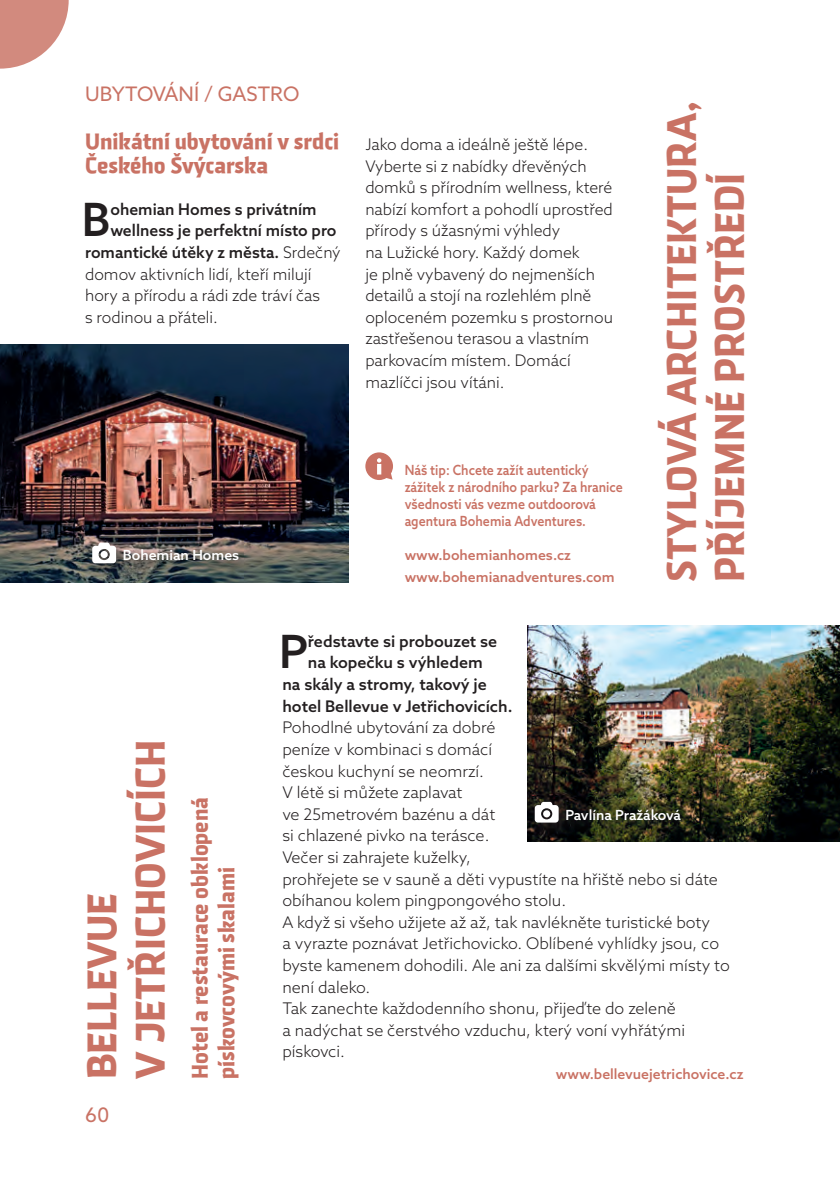
<style>
.page{position:relative;width:840px;height:1191px;background:#fff}
.page>*{position:absolute;margin:0;border:0;box-sizing:border-box;transform-origin:0 0}
.TEXT{font:500 45.8px "Azo Sans";color:#231f20}
.Nadpis1{font:700 40px/48px "Skog Sans";color:#c97264}
.Poznámka_pod_nadpis1{font:700 22px/24px "Skog Sans";color:#c97264}
.t1{font:20px "Azo Sans";color:#c97264}
.TEXT-2{font:300 16px/21.6px "Azo Sans";color:#231f20}
.TEXT-3{font:500 16px "Azo Sans";color:#231f20}
.Info{font:500 14px/16.8px "Azo Sans";color:#c97264;scale:.89 1}
.TEXT-4{font:500 14px "Azo Sans";color:#c97264}
.TEXT-5{font:500 14px "Azo Sans";color:#fff}
.s1{font-weight:300}
</style>
<div class="page">
<img style="left:0;top:344px;width:348px;height:238px">
<svg style="left:365px;top:452px;width:28px;height:28px"></svg>
<img style="left:527px;top:625px;width:312px;height:216px">
<div style="left:526px;top:793px;width:169px;height:46px;background:#231f20;opacity:.8"></div>
<svg style="left:534px;top:802px;width:24px;height:20px"></svg>
<div style="left:84px;top:534px;width:170px;height:46px;background:#231f20;opacity:.8"></div>
<svg style="left:92px;top:542px;width:24px;height:21px"></svg>
<svg style="left:0;top:0;width:69px;height:69px"></svg>
<p class="t1" style="left:85px;top:80px;width:216px">UBYTOVÁNÍ / GASTRO</p>
<p class="Poznámka_pod_nadpis1" style="left:85px;top:129px;width:255px">Unikátní ubytování v srdci<br>Českého Švýcarska</p>
<p class="TEXT" style="left:82px;top:190px;width:30px">B</p>
<p class="TEXT-3" style="left:110px;top:198px;width:207px">ohemian Homes s privátním</p>
<p class="TEXT-3" style="left:110px;top:220px;width:227px">wellness je perfektní místo pro</p>
<p class="TEXT-3" style="left:85px;top:242px;width:257px">romantické útěky z města. <span class="s1">Srdečný</span></p>
<p class="TEXT-2" style="left:85px;top:263px;width:227px">domov aktivních lidí, kteří milují</p>
<p class="TEXT-2" style="left:85px;top:284px;width:236px">hory a přírodu a rádi zde tráví čas</p>
<p class="TEXT-2" style="left:85px;top:306px;width:134px">s rodinou a přáteli.</p>
<p class="TEXT-2" style="left:365px;top:133px;width:249px">Jako doma a ideálně ještě lépe.<br>Vyberte si z nabídky dřevěných domků s přírodním wellness, které nabízí komfort a pohodlí uprostřed přírody s úžasnými výhledy<br>na Lužické hory. Každý domek<br>je plně vybavený do nejmenších detailů a stojí na rozlehlém plně oploceném pozemku s prostornou zastřešenou terasou a vlastním parkovacím místem. Domácí mazlíčci jsou vítáni.</p>
<p class="TEXT-5" style="left:123px;top:546px;width:118px">Bohemian Homes</p>
<p class="Info" style="left:404px;top:461px;width:246px">Náš tip: Chcete zažít autentický zážitek z národního parku? Za hranice všednosti vás vezme outdoorová agentura Bohemia Adventures.</p>
<p class="TEXT-4" style="left:404px;top:546px;width:168px">www.bohemianhomes.cz</p>
<p class="TEXT-4" style="left:404px;top:568px;width:211px">www.bohemianadventures.com</p>
<p class="Nadpis1" style="left:656px;top:582px;width:481px;rotate:-90deg">STYLOVÁ ARCHITEKTURA,<br>PŘÍJEMNÉ PROSTŘEDÍ</p>
<p class="Nadpis1" style="left:77px;top:1079px;width:341px;rotate:-90deg">BELLEVUE<br>V JETŘICHOVICÍCH</p>
<p class="t1" style="left:85px;top:1102px;width:26px">60</p>
<p class="Poznámka_pod_nadpis1" style="left:186px;top:1078px;width:283px;line-height:26.4px;rotate:-90deg">Hotel a restaurace obklopená pískovcovými skalami</p>
<p class="TEXT" style="left:279px;top:622px;width:30px">P</p>
<p class="TEXT-3" style="left:308px;top:630px;width:191px">ředstavte si probouzet se</p>
<p class="TEXT-3" style="left:308px;top:652px;width:176px">na kopečku s výhledem</p>
<p class="TEXT-3" style="left:282px;top:674px;width:206px">na skály a stromy, takový je</p>
<p class="TEXT-3" style="left:282px;top:695px;width:231px">hotel Bellevue v Jetřichovicích.</p>
<p class="TEXT-2" style="left:282px;top:716px;width:214px">Pohodlné ubytování za dobré</p>
<p class="TEXT-2" style="left:282px;top:738px;width:211px">peníze v kombinaci s domácí</p>
<p class="TEXT-2" style="left:282px;top:760px;width:203px">českou kuchyní se neomrzí.</p>
<p class="TEXT-2" style="left:282px;top:781px;width:181px">V létě si můžete zaplavat</p>
<p class="TEXT-2" style="left:282px;top:803px;width:214px">ve 25metrovém bazénu a dát</p>
<p class="TEXT-2" style="left:282px;top:824px;width:208px">si chlazené pivko na terásce.</p>
<p class="TEXT-2" style="left:282px;top:846px;width:190px">Večer si zahrajete kuželky,</p>
<p class="TEXT-2" style="left:282px;top:868px;width:437px">prohřejete se v sauně a děti vypustíte na hřiště nebo si dáte</p>
<p class="TEXT-2" style="left:282px;top:889px;width:285px">obíhanou kolem pingpongového stolu.</p>
<p class="TEXT-2" style="left:282px;top:911px;width:448px">A když si všeho užijete až až, tak navlékněte turistické boty<br>a vyrazte poznávat Jetřichovicko. Oblíbené vyhlídky jsou, co byste kamenem dohodili. Ale ani za dalšími skvělými místy to není daleko.</p>
<p class="TEXT-2" style="left:282px;top:997px;width:404px">Tak zanechte každodenního shonu, přijeďte do zeleně a nadýchat se čerstvého vzduchu, který voní vyhřátými pískovci.</p>
<p class="TEXT-5" style="left:565px;top:805px;width:117px">Pavlína Pražáková</p>
<p class="TEXT-4" style="left:555px;top:1064px;width:189px">www.bellevuejetrichovice.cz</p>
</div>
